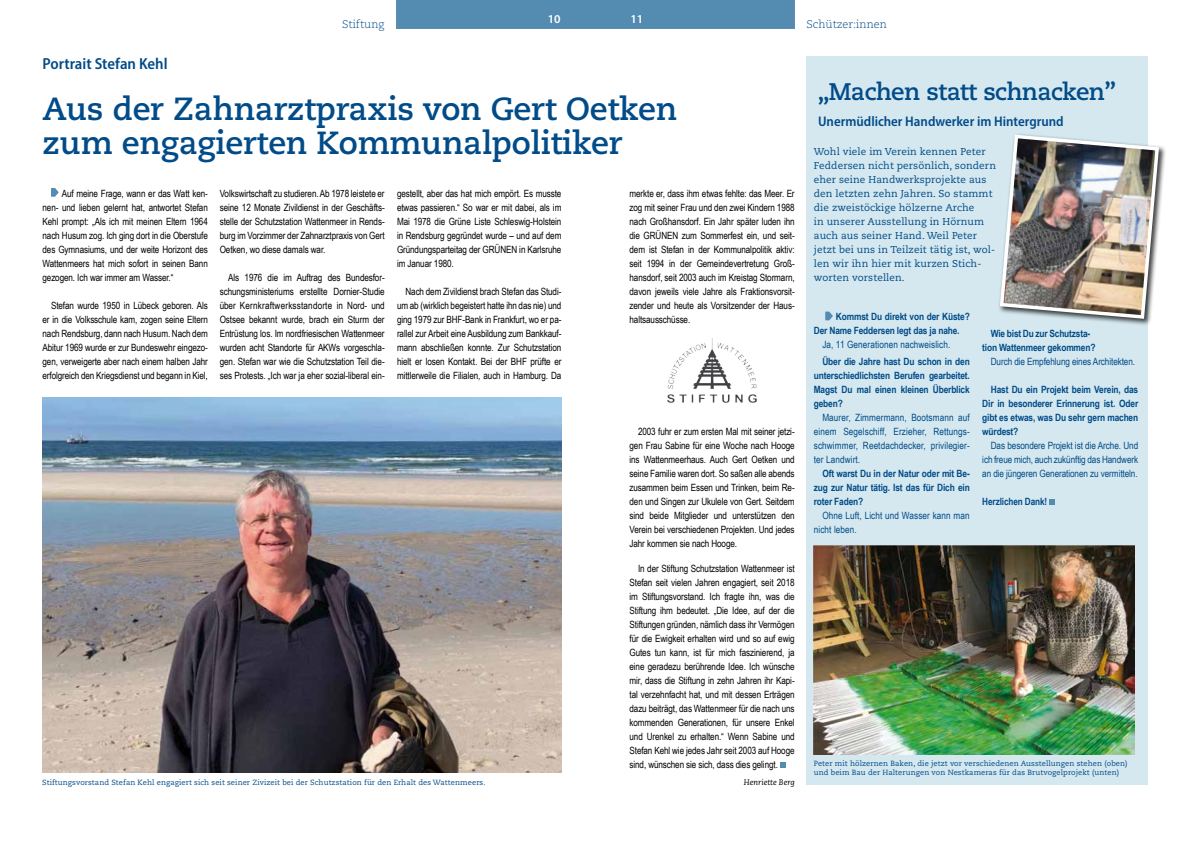
<style>
.page{position:relative;width:1191px;height:842px;background:#fff}
.page>*{position:absolute;margin:0;border:0;box-sizing:border-box;transform-origin:0 0}
.t1{font:700 32px/34px "Caecilia";letter-spacing:-.005em;color:#004b88}
.t2{font:700 24px "Caecilia";letter-spacing:-.02em;color:#004b88}
.t3{font:600 semi-condensed 16px "Myriad Pro";color:#004b88}
.t4{font:600 semi-condensed 14px "Myriad Pro";color:#004b88}
.t5{font:600 12px "Myriad Pro";color:#fff}
.t6{font:300 11px "Caecilia";color:#004b88}
.t7{font:10px/14px "Arial Narrow";letter-spacing:-.01em;color:#000;text-align:justify}
.t8{font:700 10px/14px "Arial Narrow";letter-spacing:-.015em;color:#004b88;text-align:justify}
.t9{font:10px/14px "Arial Narrow";letter-spacing:.01em;color:#004b88;text-align:justify}
.t10{font:10px/14px "Caecilia";letter-spacing:.01em;color:#004b88}
.t11{font:10px "Arial Narrow";letter-spacing:-.01em;color:#004b88}
.t12{font:italic 8px "Caecilia";color:#000}
.t13{font:7.5px/9px "Caecilia";letter-spacing:.01em;color:#004b88}
</style>
<div class="page">
<div style="left:806px;top:57px;width:342px;height:728px;background:#d5e8ef"></div>
<div style="left:997px;top:133px;width:169px;height:193px;background:#000;opacity:.75"></div>
<img style="left:998px;top:133px;width:162px;height:188px">
<svg style="left:780px;top:762px;width:6px;height:6px"></svg>
<svg style="left:51px;top:188px;width:8px;height:9px"></svg>
<svg style="left:825px;top:312px;width:8px;height:8px"></svg>
<svg style="left:1049px;top:499px;width:6px;height:6px"></svg>
<img style="left:814px;top:546px;width:321px;height:208px">
<img style="left:43px;top:398px;width:518px;height:375px">
<img style="left:667px;top:339px;width:90px;height:64px">
<div style="left:397px;top:1px;width:198px;height:27px;background:#548bb1"></div>
<div style="left:595px;top:1px;width:199px;height:27px;background:#548bb1"></div>
<h3 class="t3" style="left:43px;top:53px;width:127px">Portrait Stefan Kehl</h3>
<p class="t5" style="left:548px;top:11px;width:14px">10</p>
<p class="t5" style="left:630px;top:11px;width:14px">11</p>
<p class="t6" style="left:342px;top:18px;width:44px">Stiftung</p>
<p class="t6" style="left:806px;top:18px;width:82px">Schützer:innen</p>
<h1 class="t1" style="left:43px;top:92px;width:636px">Aus der Zahnarztpraxis von Gert Oetken zum engagierten Kommunalpolitiker</h1>
<p class="t7" style="left:43px;top:186px;width:167px;text-indent:19px">Auf meine Frage, wann er das Watt ken&shy;nen- und lieben gelernt hat, antwortet Stefan Kehl prompt: „Als ich mit meinen Eltern 1964 nach Husum zog. Ich ging dort in die Oberstufe des Gymnasiums, und der weite Horizont des Wattenmeers hat mich sofort in seinen Bann gezogen. Ich war immer am Wasser.“</p>
<p class="t7" style="left:43px;top:298px;width:167px;text-indent:9px">Stefan wurde 1950 in Lübeck geboren. Als er in die Volksschule kam, zogen seine Eltern nach Rendsburg, dann nach Husum. Nach dem Abitur 1969 wurde er zur Bundeswehr eingezo&shy;gen, verweigerte aber nach einem halben Jahr erfolgreich den Kriegsdienst und begann in Kiel,</p>
<p class="t7" style="left:220px;top:186px;width:166px">Volkswirtschaft zu studieren. Ab 1978 leistete er seine 12 Monate Zivildienst in der Geschäfts&shy;stelle der Schutzstation Wattenmeer in Rends&shy;burg im Vorzimmer der Zahnarztpraxis von Gert Oetken, wo diese damals war.</p>
<p class="t7" style="left:220px;top:270px;width:166px;text-indent:9px">Als 1976 die im Auftrag des Bundesfor&shy;schungsministeriums erstellte Dornier-Studie über Kernkraftwerksstandorte in Nord- und Ostsee bekannt wurde, brach ein Sturm der Entrüstung los. Im nordfriesischen Wattenmeer wurden acht Standorte für AKWs vorgeschla&shy;gen. Stefan war wie die Schutzstation Teil die&shy;ses Protests. „Ich war ja eher sozial-liberal ein-</p>
<p class="t7" style="left:629px;top:186px;width:167px">merkte er, dass ihm etwas fehlte: das Meer. Er zog mit seiner Frau und den zwei Kindern 1988 nach Großhansdorf. Ein Jahr später luden ihn die GRÜNEN zum Sommerfest ein, und seit&shy;dem ist Stefan in der Kommunalpolitik aktiv: seit 1994 in der Gemeindevertretung Groß&shy;hansdorf, seit 2003 auch im Kreistag Stormarn, davon jeweils viele Jahre als Fraktionsvorsit&shy;zender und heute als Vorsitzender der Haus&shy;haltsausschüsse.</p>
<p class="t7" style="left:397px;top:186px;width:166px">gestellt, aber das hat mich empört. Es musste etwas passieren.“ So war er mit dabei, als im Mai 1978 die Grüne Liste Schleswig-Holstein in Rendsburg gegründet wurde – und auf dem Gründungsparteitag der GRÜNEN in Karlsruhe im Januar 1980.</p>
<p class="t7" style="left:397px;top:284px;width:166px;text-indent:9px">Nach dem Zivildienst brach Stefan das Studi&shy;um ab (wirklich begeistert hatte ihn das nie) und ging 1979 zur BHF-Bank in Frankfurt, wo er pa&shy;rallel zur Arbeit eine Ausbildung zum Bankkauf&shy;mann abschließen konnte. Zur Schutzstation hielt er losen Kontakt. Bei der BHF prüfte er mittlerweile die Filialen, auch in Hamburg. Da</p>
<p class="t13" style="left:42px;top:778px;width:445px">Stiftungsvorstand Stefan Kehl engagiert sich seit seiner Zivizeit bei der Schutzstation für den Erhalt des Wattenmeers.</p>
<p class="t7" style="left:629px;top:424px;width:167px;text-indent:9px">2003 fuhr er zum ersten Mal mit seiner jetzi&shy;gen Frau Sabine für eine Woche nach Hooge ins Wattenmeerhaus. Auch Gert Oetken und seine Familie waren dort. So saßen alle abends zusammen beim Essen und Trinken, beim Re&shy;den und Singen zur Ukulele von Gert. Seitdem sind beide Mitglieder und unterstützen den Verein bei verschiedenen Projekten. Und jedes Jahr kommen sie nach Hooge.</p>
<p class="t7" style="left:629px;top:561px;width:167px;text-indent:9px">In der Stiftung Schutzstation Wattenmeer ist Stefan seit vielen Jahren engagiert, seit 2018 im Stiftungsvorstand. Ich fragte ihn, was die Stiftung ihm bedeutet. „Die Idee, auf der die Stiftungen gründen, nämlich dass ihr Vermögen für die Ewigkeit erhalten wird und so auf ewig Gutes tun kann, ist für mich faszinierend, ja eine geradezu berührende Idee. Ich wünsche mir, dass die Stiftung in zehn Jahren ihr Kapi&shy;tal verzehnfacht hat, und mit dessen Erträgen dazu beiträgt, das Wattenmeer für die nach uns kommenden Generationen, für unsere Enkel und Urenkel zu erhalten.“ Wenn Sabine und Stefan Kehl wie jedes Jahr seit 2003 auf Hooge sind, wünschen sie sich, dass dies gelingt.</p>
<p class="t12" style="left:744px;top:778px;width:52px">Henriette Berg</p>
<h2 class="t2" style="left:817px;top:77px;width:300px">„Machen statt schnacken”</h2>
<h3 class="t4" style="left:818px;top:113px;width:247px">Unermüdlicher Handwerker im Hintergrund</h3>
<p class="t10" style="left:814px;top:144px;width:184px">Wohl viele im Verein kennen Peter Feddersen nicht persönlich, sondern eher seine Handwerksprojekte aus den letzten zehn Jahren. So stammt die zweistöckige hölzerne Arche<br>in unserer Ausstellung in Hörnum auch aus seiner Hand. Weil Peter jetzt bei uns in Teilzeit tätig ist, wol&shy;len wir ihn hier mit kurzen Stich&shy;worten vorstellen.</p>
<p class="t8" style="left:814px;top:310px;width:157px;text-indent:22px">Kommst Du direkt von der Küste?<br>Der name Feddersen legt das ja nahe.</p>
<p class="t9" style="left:822px;top:338px;width:129px">Ja, 11 Generationen nachweislich.</p>
<p class="t8" style="left:814px;top:354px;width:157px;text-indent:9px">Über die Jahre hast Du schon in den unterschiedlichsten Berufen gearbeitet.<br>Magst Du mal einen kleinen Überblick geben?</p>
<p class="t9" style="left:814px;top:410px;width:157px;text-indent:8px">Maurer, Zimmermann, Bootsmann auf einem Segelschiff, Erzieher, Rettungs&shy;schwimmer, Reetdachdecker, privilegier&shy;ter Landwirt.</p>
<p class="t8" style="left:814px;top:466px;width:157px;text-indent:9px">Oft warst Du in der natur oder mit Be&shy;zug zur natur tätig. Ist das für Dich ein roter Faden?</p>
<p class="t9" style="left:814px;top:508px;width:157px;text-indent:8px">Ohne Luft, Licht und Wasser kann man nicht leben.</p>
<p class="t8" style="left:982px;top:326px;width:115px;text-align:center">Wie bist Du zur Schutzsta&shy;tion Wattenmeer gekommen?</p>
<p class="t11" style="left:990px;top:355px;width:146px">Durch die Empfehlung eines Architekten.</p>
<p class="t8" style="left:982px;top:382px;width:157px;text-indent:9px">hast Du ein Projekt beim Verein, das Dir in besonderer Erinnerung ist. Oder gibt es etwas, was Du sehr gern machen würdest?</p>
<p class="t9" style="left:982px;top:438px;width:157px;text-indent:8px">Das besondere Projekt ist die Arche. Und ich freue mich, auch zukünftig das Handwerk an die jüngeren Generationen zu vermitteln.</p>
<p class="t8" style="left:982px;top:494px;width:67px">herzlichen Dank!</p>
<p class="t13" style="left:814px;top:759px;width:315px">Peter mit hölzernen Baken, die jetzt vor verschiedenen Ausstellungen stehen (oben) und beim Bau der Halterungen von Nestkameras für das Brutvogelprojekt (unten)</p>
</div>
